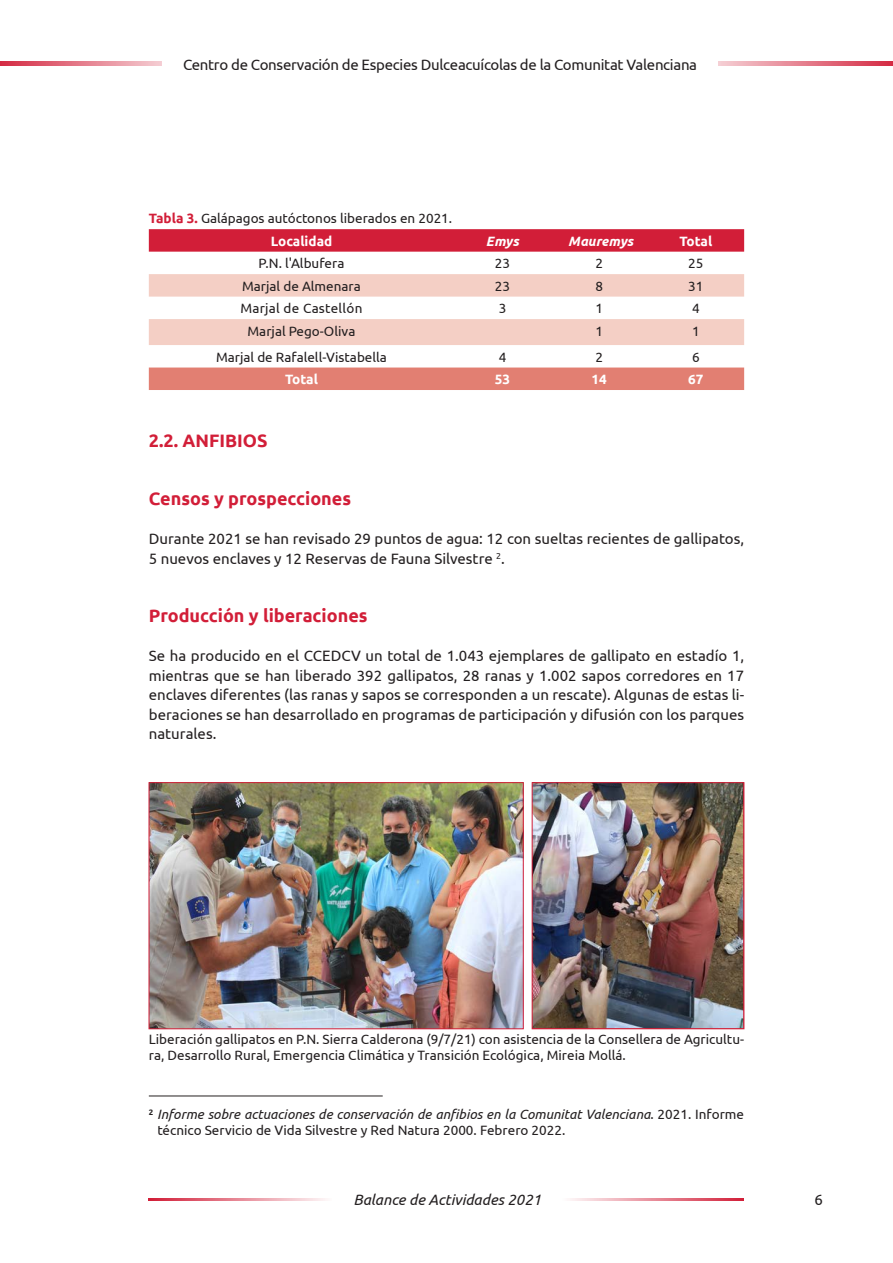
<style>
.page{position:relative;width:893px;height:1263px;background:#fff}
.page>*{position:absolute;margin:0;border:0;box-sizing:border-box;transform-origin:0 0}
.t1{font:700 18px "Ubuntu";color:#d21e38}
.t2{font:15px/19.5px "Ubuntu";color:#231f20}
.t3{font:15px "Ubuntu";letter-spacing:-.02em;color:#231f20}
.t4{font:italic 15px "Ubuntu";color:#231f20}
.t5{font:13.5px/16.2px "Ubuntu";color:#231f20}
.t6{font:italic 13.5px/16.2px "Ubuntu";color:#231f20}
.t7{font:700 13.5px "Ubuntu";color:#fff}
.t8{font:13.5px "Ubuntu";letter-spacing:.02em;color:#231f20}
.t9{font:italic 700 13.5px "Ubuntu";color:#fff}
.s1{font-weight:700;color:#d21e38}
.s2{font-style:normal}
</style>
<div class="page">
<svg style="left:718px;top:62px;width:175px;height:4px"></svg>
<svg style="left:0;top:62px;width:162px;height:4px"></svg>
<hr style="left:563px;top:1198px;width:181px;height:2px;background:#d21e38">
<hr style="left:149px;top:1198px;width:183px;height:2px;background:#d21e38">
<svg style="left:149px;top:229px;width:595px;height:23px;background:#d2223c"></svg>
<svg style="left:149px;top:274px;width:595px;height:71px"></svg>
<div style="left:149px;top:367px;width:595px;height:23px;background:#e27f72"></div>
<img style="left:151px;top:784px;width:370px;height:243px">
<div style="left:149px;top:782px;width:374px;height:247px;border:1px solid #d21e38"></div>
<img style="left:534px;top:784px;width:208px;height:243px">
<div style="left:532px;top:782px;width:212px;height:247px;border:1px solid #d21e38"></div>
<hr style="left:149px;top:1095px;width:234px;height:1px;background:#231f20">
<p class="t3" style="left:183px;top:55px;width:516px">Centro de Conservación de Especies Dulceacuícolas de la Comunitat Valenciana</p>
<p class="t5" style="left:149px;top:210px;width:305px"><span class="s1">Tabla 3.</span> Galápagos autóctonos liberados en 2021.</p>
<p class="t7" style="left:271px;top:233px;width:63px">Localidad</p>
<p class="t9" style="left:486px;top:233px;width:34px">Emys</p>
<p class="t9" style="left:568px;top:233px;width:67px">Mauremys</p>
<p class="t7" style="left:679px;top:233px;width:34px">Total</p>
<p class="t5" style="left:259px;top:255px;width:87px">P.N. l'Albufera</p>
<p class="t5" style="left:495px;top:255px;width:17px">23</p>
<p class="t5" style="left:595px;top:255px;width:9px">2</p>
<p class="t5" style="left:688px;top:255px;width:17px">25</p>
<p class="t5" style="left:242px;top:277px;width:120px">Marjal de Almenara</p>
<p class="t5" style="left:495px;top:277px;width:17px">23</p>
<p class="t5" style="left:595px;top:277px;width:9px">8</p>
<p class="t5" style="left:688px;top:277px;width:17px">31</p>
<p class="t8" style="left:240px;top:300px;width:124px">Marjal de Castellón</p>
<p class="t5" style="left:499px;top:300px;width:9px">3</p>
<p class="t5" style="left:595px;top:300px;width:9px">1</p>
<p class="t5" style="left:692px;top:300px;width:9px">4</p>
<p class="t5" style="left:248px;top:322px;width:109px">Marjal Pego-Oliva</p>
<p class="t5" style="left:595px;top:322px;width:9px">1</p>
<p class="t5" style="left:692px;top:322px;width:9px">1</p>
<p class="t5" style="left:216px;top:348px;width:172px">Marjal de Rafalell-Vistabella</p>
<p class="t5" style="left:499px;top:348px;width:9px">4</p>
<p class="t5" style="left:595px;top:348px;width:9px">2</p>
<p class="t5" style="left:692px;top:348px;width:9px">6</p>
<p class="t7" style="left:285px;top:371px;width:34px">Total</p>
<p class="t7" style="left:495px;top:371px;width:17px">53</p>
<p class="t7" style="left:591px;top:371px;width:17px">14</p>
<p class="t7" style="left:688px;top:371px;width:17px">67</p>
<p class="t1" style="left:149px;top:429px;width:120px">2.2. ANFIBIOS</p>
<p class="t1" style="left:149px;top:488px;width:204px">Censos y prospecciones</p>
<p class="t2" style="left:149px;top:528px;width:597px">Durante 2021 se han revisado 29 puntos de agua: 12 con sueltas recientes de gallipatos,<br>5 nuevos enclaves y 12 Reservas de Fauna Silvestre <sup>2</sup>.</p>
<p class="t1" style="left:149px;top:605px;width:220px">Producción y liberaciones</p>
<p class="t2" style="left:149px;top:645px;width:597px;text-align:justify">Se ha producido en el CCEDCV un total de 1.043 ejemplares de gallipato en estadío 1, mientras que se han liberado 392 gallipatos, 28 ranas y 1.002 sapos corredores en 17 enclaves diferentes (las ranas y sapos se corresponden a un rescate). Algunas de estas li&shy;beraciones se han desarrollado en programas de participación y difusión con los parques naturales.</p>
<p class="t5" style="left:149px;top:1030px;width:597px">Liberación gallipatos en P.N. Sierra Calderona (9/7/21) con asistencia de la Consellera de Agricultu&shy;ra, Desarrollo Rural, Emergencia Climática y Transición Ecológica, Mireia Mollá.</p>
<p class="t6" style="left:157px;top:1106px;width:588px;text-indent:-9px"><sup>2</sup> Informe sobre actuaciones de conservación de anfibios en la Comunitat Valenciana<span class="s2">. 2021. Informe técnico Servicio de Vida Silvestre y Red Natura 2000. Febrero 2022.</span></p>
<p class="t4" style="left:353px;top:1190px;width:189px">Balance de Actividades 2021</p>
<p class="t2" style="left:814px;top:1189px;width:10px">6</p>
</div>
